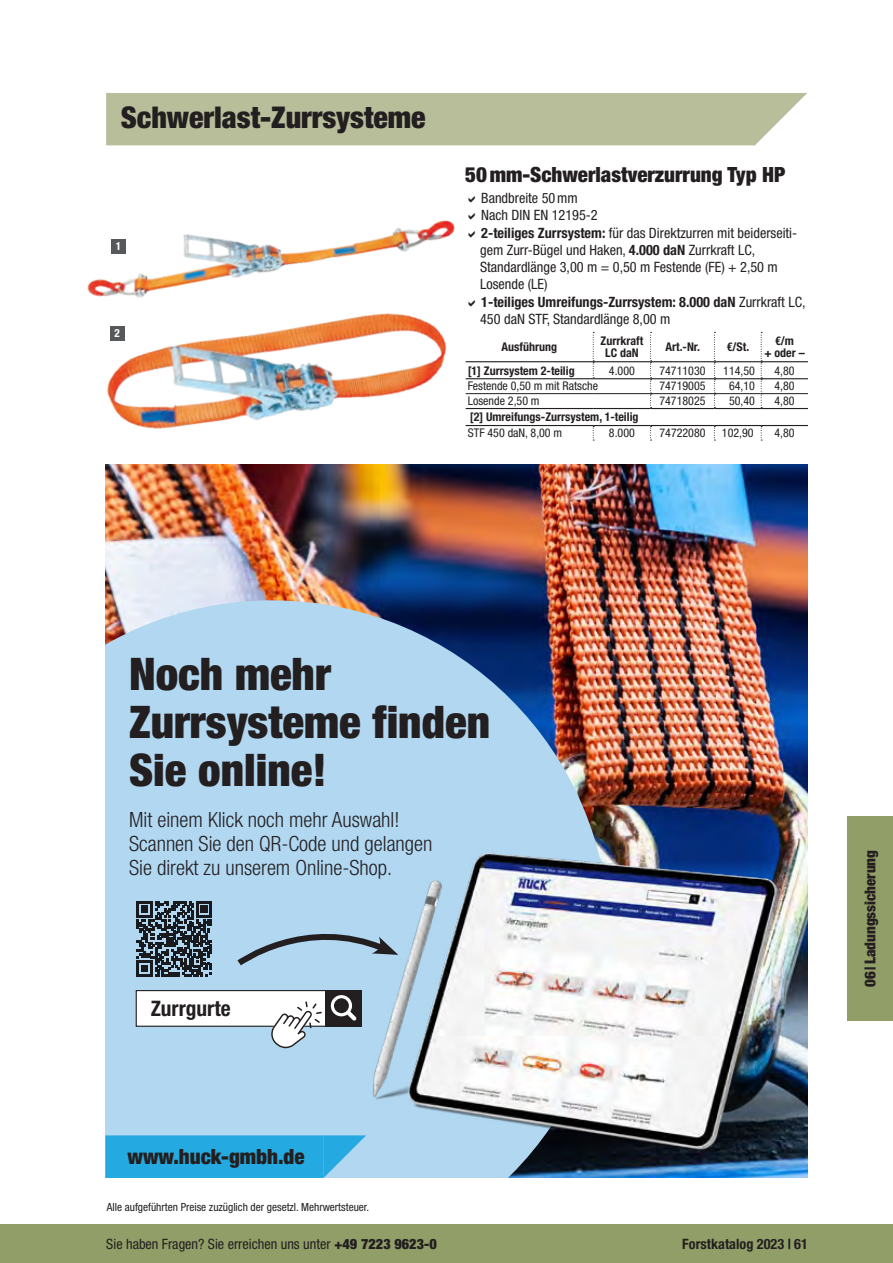
<style>
.page{position:relative;width:893px;height:1263px;background:#fff}
.page>*{position:absolute;margin:0;border:0;box-sizing:border-box;transform-origin:0 0}
.t1{font:900 condensed 45px/48px "Helvetica Neue LT Std";color:#231f20}
.t2{font:900 condensed 30px "Helvetica Neue LT Std";color:#231f20}
.t3{font:700 condensed 21.3px "Helvetica Neue LT Std";color:#231f20}
.t4{font:300 condensed 21px/24px "Helvetica Neue LT Std";color:#231f20}
.t5{font:900 condensed 21px "Helvetica Neue LT Std";color:#231f20}
.t6{font:900 condensed 15px "Helvetica Neue LT Std";color:#231f20}
.t7{font:condensed 14.25px/17.2px "Helvetica Neue LT Std";color:#231f20}
.t8{font:700 condensed 14.25px "Helvetica Neue LT Std";color:#231f20}
.t9{font:condensed 12px "Helvetica Neue LT Std";color:#231f20}
.t10{font:700 condensed 12px/12px "Helvetica Neue LT Std";color:#231f20;text-align:center}
.t11{font:condensed 11.25px "Helvetica Neue LT Std";color:#231f20}
.t12{font:700 condensed 11.25px "Helvetica Neue LT Std";color:#fff}
.s1{font-weight:700}
.s2{font-weight:900}
</style>
<div class="page">
<div style="left:0;top:1225px;width:893px;height:38px;background:#919e68"></div>
<img style="left:105px;top:464px;width:702px;height:297px">
<svg style="left:105px;top:600px;width:504px;height:535px;fill:#b1d7f1"></svg>
<div style="left:847px;top:816px;width:46px;height:204px;background:#919e68"></div>
<img style="left:210px;top:761px;width:598px;height:417px">
<div style="left:105px;top:1135px;width:219px;height:43px;background:#24aae1"></div>
<svg style="left:324px;top:1135px;width:42px;height:43px"></svg>
<div style="left:136px;top:990px;width:225px;height:36px;background:#fff"></div>
<div style="left:136px;top:990px;width:226px;height:37px;border:1px solid #231f20"></div>
<div style="left:325px;top:990px;width:37px;height:37px;background:#231f20"></div>
<svg style="left:269px;top:1001px;width:53px;height:47px"></svg>
<svg style="left:331px;top:995px;width:26px;height:26px"></svg>
<svg style="left:233px;top:915px;width:165px;height:54px"></svg>
<img style="left:87px;top:220px;width:368px;height:76px">
<img style="left:94px;top:287px;width:361px;height:142px">
<div style="left:106px;top:93px;width:649px;height:52px;background:#b8be9a"></div>
<svg style="left:755px;top:93px;width:52px;height:52px"></svg>
<div style="left:111px;top:239px;width:15px;height:15px;background:#57585a"></div>
<div style="left:110px;top:326px;width:15px;height:15px;background:#57585a"></div>
<svg style="left:137px;top:901px;width:75px;height:75px"></svg>
<svg style="left:593px;top:332px;width:1px;height:46px"></svg>
<svg style="left:650px;top:332px;width:2px;height:76px"></svg>
<svg style="left:714px;top:332px;width:1px;height:76px"></svg>
<svg style="left:593px;top:426px;width:1px;height:15px"></svg>
<svg style="left:650px;top:426px;width:2px;height:15px"></svg>
<svg style="left:714px;top:426px;width:1px;height:15px"></svg>
<hr style="left:466px;top:393px;width:127px;height:1px;background:#231f20">
<hr style="left:593px;top:393px;width:58px;height:1px;background:#231f20">
<hr style="left:651px;top:393px;width:63px;height:1px;background:#231f20">
<hr style="left:714px;top:393px;width:47px;height:1px;background:#231f20">
<hr style="left:761px;top:393px;width:47px;height:1px;background:#231f20">
<svg style="left:761px;top:332px;width:1px;height:76px"></svg>
<svg style="left:761px;top:426px;width:1px;height:15px"></svg>
<hr style="left:466px;top:361px;width:127px;height:1px;background:#231f20">
<hr style="left:593px;top:361px;width:58px;height:1px;background:#231f20">
<hr style="left:651px;top:361px;width:63px;height:1px;background:#231f20">
<hr style="left:714px;top:361px;width:47px;height:1px;background:#231f20">
<hr style="left:761px;top:361px;width:47px;height:1px;background:#231f20">
<hr style="left:466px;top:378px;width:127px;height:1px;background:#231f20">
<hr style="left:593px;top:378px;width:58px;height:1px;background:#231f20">
<hr style="left:651px;top:378px;width:63px;height:1px;background:#231f20">
<hr style="left:714px;top:378px;width:47px;height:1px;background:#231f20">
<hr style="left:761px;top:378px;width:47px;height:1px;background:#231f20">
<hr style="left:466px;top:408px;width:127px;height:1px;background:#231f20">
<hr style="left:593px;top:408px;width:58px;height:1px;background:#231f20">
<hr style="left:651px;top:408px;width:63px;height:1px;background:#231f20">
<hr style="left:714px;top:408px;width:47px;height:1px;background:#231f20">
<hr style="left:761px;top:408px;width:47px;height:1px;background:#231f20">
<hr style="left:466px;top:425px;width:127px;height:1px;background:#231f20">
<hr style="left:593px;top:425px;width:58px;height:1px;background:#231f20">
<hr style="left:651px;top:425px;width:63px;height:1px;background:#231f20">
<hr style="left:714px;top:425px;width:47px;height:1px;background:#231f20">
<hr style="left:761px;top:425px;width:47px;height:1px;background:#231f20">
<h2 class="t2" style="left:121px;top:99px;width:306px">Schwerlast-Zurrsysteme</h2>
<p class="t12" style="left:116px;top:239px;width:7px">1</p>
<p class="t12" style="left:114px;top:327px;width:7px">2</p>
<h3 class="t5" style="left:465px;top:161px;width:322px">50mm-Schwerlastverzurrung Typ HP</h3>
<p class="t7" style="left:480px;top:189px;width:327px">Bandbreite 50mm<br>Nach DIN EN 12195-2<br><span class="s1">2-teiliges Zurrsystem:</span> für das Direktzurren mit beiderseiti&shy;gem Zurr-Bügel und Haken, <span class="s1">4.000 daN</span> Zurrkraft LC, Standardlänge 3,00 m = 0,50 m Festende (FE) + 2,50 m Losende (LE)<br><span class="s1">1-teiliges Umreifungs-Zurrsystem: 8.000 daN</span> Zurrkraft LC, 450 daN STF, Standardlänge 8,00 m</p>
<p class="t10" style="left:502px;top:341px;width:57px">Ausführung</p>
<p class="t10" style="left:601px;top:335px;width:44px">Zurrkraft<br>LC daN</p>
<p class="t10" style="left:665px;top:341px;width:36px">Art.-Nr.</p>
<p class="t10" style="left:727px;top:341px;width:24px">€/St.</p>
<p class="t10" style="left:764px;top:335px;width:42px">€/m<br>+ oder –</p>
<p class="t10" style="left:468px;top:364px;width:108px">[1] Zurrsystem 2-teilig</p>
<p class="t9" style="left:609px;top:363px;width:27px">4.000</p>
<p class="t9" style="left:659px;top:363px;width:48px">74711030</p>
<p class="t9" style="left:723px;top:363px;width:33px">114,50</p>
<p class="t9" style="left:774px;top:363px;width:22px">4,80</p>
<p class="t9" style="left:468px;top:379px;width:132px">Festende 0,50 m mit Ratsche</p>
<p class="t9" style="left:659px;top:379px;width:48px">74719005</p>
<p class="t9" style="left:729px;top:379px;width:27px">64,10</p>
<p class="t9" style="left:774px;top:379px;width:22px">4,80</p>
<p class="t9" style="left:468px;top:394px;width:73px">Losende 2,50 m</p>
<p class="t9" style="left:659px;top:394px;width:48px">74718025</p>
<p class="t9" style="left:729px;top:394px;width:27px">50,40</p>
<p class="t9" style="left:774px;top:394px;width:22px">4,80</p>
<p class="t10" style="left:470px;top:411px;width:170px">[2] Umreifungs-Zurrsystem, 1-teilig</p>
<p class="t9" style="left:468px;top:426px;width:96px">STF 450 daN, 8,00 m</p>
<p class="t9" style="left:609px;top:426px;width:27px">8.000</p>
<p class="t9" style="left:659px;top:426px;width:48px">74722080</p>
<p class="t9" style="left:722px;top:426px;width:33px">102,90</p>
<p class="t9" style="left:774px;top:426px;width:22px">4,80</p>
<h1 class="t1" style="left:129px;top:649px;width:363px">Noch mehr<br>Zurrsysteme finden<br>Sie online!</h1>
<h3 class="t4" style="left:129px;top:807px;width:305px">Mit einem Klick noch mehr Auswahl!<br>Scannen Sie den QR-Code und gelangen<br>Sie direkt zu unserem Online-Shop.</h3>
<h3 class="t3" style="left:151px;top:995px;width:81px">Zurrgurte</h3>
<h3 class="t5" style="left:128px;top:1144px;width:179px">www.huck-gmbh.de</h3>
<p class="t11" style="left:107px;top:1200px;width:264px">Alle aufgeführten Preise zuzüglich der gesetzl. Mehrwertsteuer.</p>
<p class="t7" style="left:106px;top:1235px;width:332px">Sie haben Fragen? Sie erreichen uns unter <span class="s2">+49 7223 9623-0</span></p>
<p class="t8" style="left:682px;top:1235px;width:127px">Forstkatalog 2023 | 61</p>
<p class="t6" style="left:861px;top:987px;width:138px;rotate:-90deg">06| Ladungssicherung</p>
</div>
